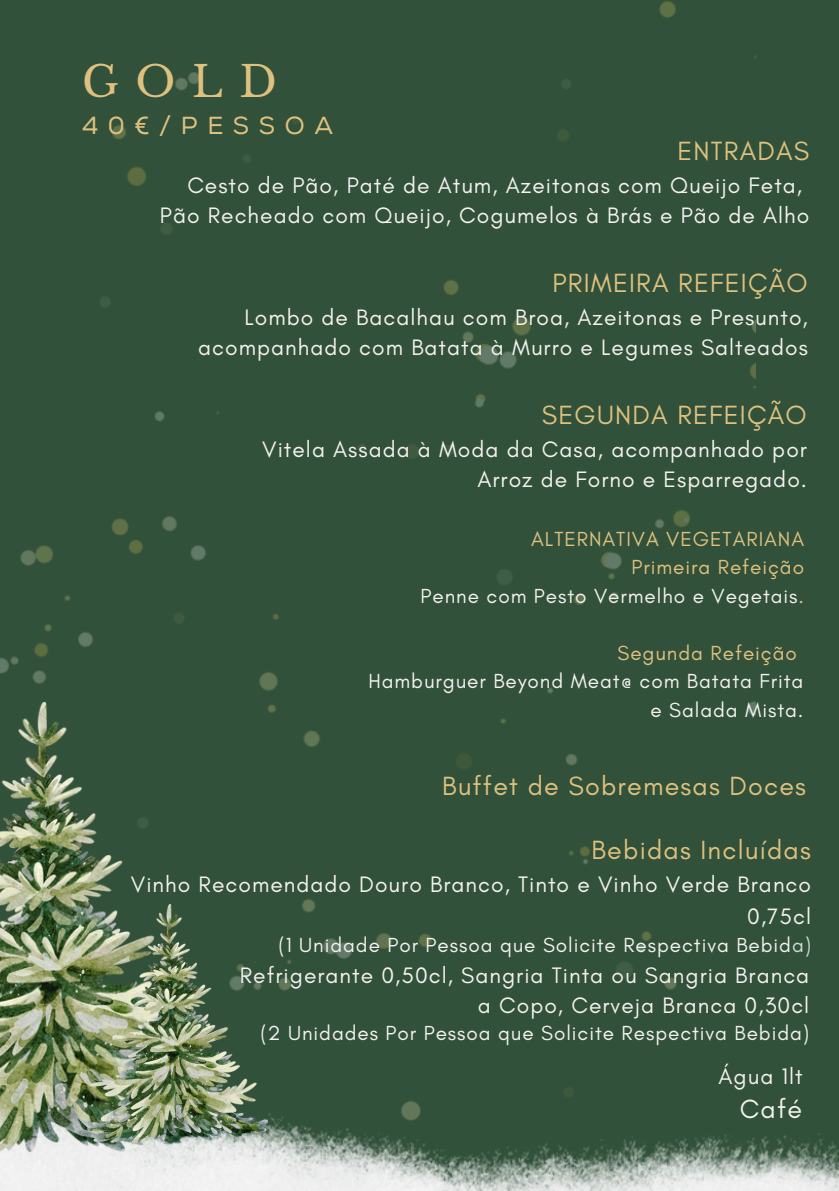
<style>
.page{position:relative;width:839px;height:1191px;background:#fff}
.page>*{position:absolute;margin:0;border:0;box-sizing:border-box;transform-origin:0 0}
.t1{font:42.4px "Libre Baskerville";color:#dfc17f}
.t2{font:26.8px "Glacial Indifference";letter-spacing:.045em;color:#dfc17f}
.t3{font:26.8px "Glacial Indifference";color:#f4f1ee}
.t4{font:24.6px "Nexa";letter-spacing:.39em;color:#dfc17f}
.t5{font:22.8px/30px "Glacial Indifference";letter-spacing:.045em;color:#f4f1ee;text-align:right}
.t6{font:20.8px/28.4px "Glacial Indifference";letter-spacing:.045em;color:#f4f1ee;text-align:right}
.t7{font:20.8px "Glacial Indifference";letter-spacing:.045em;color:#dfc17f}
.s1{color:#dfc17f}
.s2{color:#cdd9d5}
</style>
<div class="page">
<div style="left:0;top:0;width:838px;height:1191px;background:#31513a"></div>
<img style="left:0;top:1px;width:755px;height:1106px">
<img style="left:0;top:1107px;width:838px;height:84px">
<img style="left:0;top:702px;width:229px;height:456px">
<img style="left:77px;top:904px;width:190px;height:240px">
<h2 class="t1" style="left:82px;top:55px;width:196px">GOLD</h2>
<h2 class="t4" style="left:82px;top:111px;width:252px">40€/PESSOA</h2>
<p class="t2" style="left:677px;top:135px;width:133px">ENTRADAS</p>
<p class="t5" style="left:187px;top:170px;width:616px">Cesto de Pão, Paté de Atum, Azeitonas com Queijo Feta,</p>
<p class="t5" style="left:160px;top:200px;width:651px">Pão Recheado com Queijo, Cogumelos à Brás e Pão de Alho</p>
<p class="t2" style="left:552px;top:267px;width:257px">PRIMEIRA REFEIÇÃO</p>
<p class="t5" style="left:198px;top:302px;width:611px">Lombo de Bacalhau com Broa, Azeitonas e Presunto, acompanhado com Batata à Murro e Legumes Salteados</p>
<p class="t2" style="left:542px;top:399px;width:266px">SEGUNDA REFEIÇÃO</p>
<p class="t5" style="left:262px;top:434px;width:546px">Vitela Assada à Moda da Casa, acompanhado por<br>Arroz de Forno e Esparregado.</p>
<p class="t7" style="left:531px;top:526px;width:274px">ALTERNATIVA VEGETARIANA</p>
<p class="t7" style="left:631px;top:555px;width:174px">Primeira Refeição</p>
<p class="t6" style="left:420px;top:581px;width:385px">Penne com Pesto Vermelho e Vegetais<span class="s1">.</span></p>
<p class="t7" style="left:617px;top:640px;width:181px">Segunda Refeição</p>
<p class="t6" style="left:368px;top:667px;width:436px">Hamburguer Beyond Meat@ com Batata Frita e Salada Mista.</p>
<p class="t2" style="left:442px;top:769px;width:365px">Buffet de Sobremesas Doces</p>
<p class="t2" style="left:591px;top:834px;width:221px">Bebidas Incluídas</p>
<p class="t5" style="left:131px;top:868px;width:681px;line-height:31.6px">Vinho Recomendado Douro Branco, Tinto e Vinho Verde Branco<br>0,75cl</p>
<p class="t6" style="left:278px;top:931px;width:534px">(1 Unidade Por Pessoa que Solicite Respectiva Bebid<span class="s2">a)</span></p>
<h2 class="t5" style="left:240px;top:960px;width:571px">Refrigerante 0,50cl, Sangria Tinta ou Sangria Branca a Copo, Cerveja Branca 0,30cl</h2>
<p class="t6" style="left:260px;top:1019px;width:550px">(2 Unidades Por Pessoa que Solicite Respectiva Bebida)</p>
<p class="t5" style="left:718px;top:1061px;width:86px">Água 1lt</p>
<p class="t3" style="left:739px;top:1092px;width:64px">Café</p>
</div>
